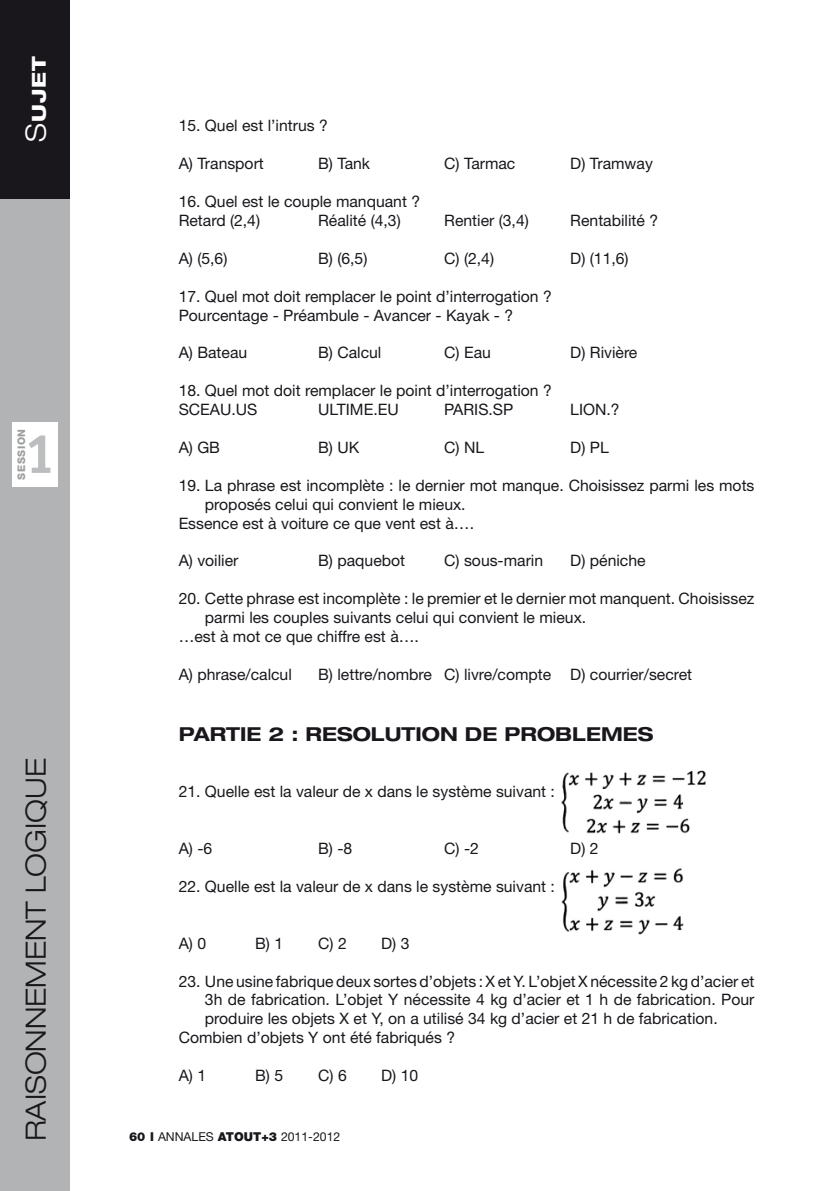
<style>
.page{position:relative;width:819px;height:1191px;background:#fff}
.page>*{position:absolute;margin:0;border:0;box-sizing:border-box;transform-origin:0 0}
.t1{font:700 56px "Officina Sans";color:#bbbdbe}
.t2{font:300 expanded 28px "Helvetica Neue";color:#1a171c}
.t3{font:700 expanded 19.25px "Helvetica Neue";color:#1a171c}
.t4{font:800 expanded 19.25px "Helvetica Neue";color:#fff}
.t5{font:15.75px/18.9px "Helvetica Neue";color:#1a171c}
.t6{font:12.25px "Helvetica Neue";color:#1a171c}
.t7{font:800 10.5px "Helvetica Neue";letter-spacing:.05em;color:#9c9e9f}
.s1{font-weight:300;font-size:28px}
.s2{font-weight:900}
</style>
<div class="page">
<div style="left:0;top:0;width:69px;height:1191px;background:#b1b3b4"></div>
<div style="left:0;top:0;width:69px;height:198px;background:#1a171c"></div>
<div style="left:12px;top:422px;width:45px;height:64px;background:#fff"></div>
<img style="left:561px;top:770px;width:145px;height:64px">
<img style="left:561px;top:868px;width:123px;height:66px">
<p class="t4" style="left:26px;top:142px;width:87px;rotate:-90deg"><span class="s1">S</span>ujet</p>
<p class="t7" style="left:15px;top:479px;width:52px;rotate:-90deg">SESSION</p>
<h1 class="t1" style="left:24px;top:419px;width:33px">1</h1>
<h2 class="t2" style="left:19px;top:1141px;width:385px;rotate:-90deg">raisonnement logique</h2>
<p class="t5" style="left:179px;top:116px;width:151px">15. Quel est l’intrus ?</p>
<p class="t5" style="left:179px;top:154px;width:87px">A) Transport</p>
<p class="t5" style="left:318px;top:154px;width:53px">B) Tank</p>
<p class="t5" style="left:444px;top:154px;width:73px">C) Tarmac</p>
<p class="t5" style="left:570px;top:154px;width:84px">D) Tramway</p>
<p class="t5" style="left:179px;top:192px;width:243px">16. Quel est le couple manquant ?<br>Retard (2,4)</p>
<p class="t5" style="left:318px;top:211px;width:84px">Réalité (4,3)</p>
<p class="t5" style="left:444px;top:211px;width:86px">Rentier (3,4)</p>
<p class="t5" style="left:570px;top:211px;width:89px">Rentabilité ?</p>
<p class="t5" style="left:179px;top:248px;width:50px">A) (5,6)</p>
<p class="t5" style="left:318px;top:248px;width:51px">B) (6,5)</p>
<p class="t5" style="left:444px;top:248px;width:51px">C) (2,4)</p>
<p class="t5" style="left:570px;top:248px;width:60px">D) (11,6)</p>
<p class="t5" style="left:179px;top:286px;width:374px">17. Quel mot doit remplacer le point d’interrogation ?<br>Pourcentage - Préambule - Avancer - Kayak - ?</p>
<p class="t5" style="left:179px;top:343px;width:70px">A) Bateau</p>
<p class="t5" style="left:318px;top:343px;width:65px">B) Calcul</p>
<p class="t5" style="left:444px;top:343px;width:48px">C) Eau</p>
<p class="t5" style="left:570px;top:343px;width:69px">D) Rivière</p>
<p class="t5" style="left:179px;top:381px;width:374px">18. Quel mot doit remplacer le point d’interrogation ?<br>SCEAU.US</p>
<p class="t5" style="left:318px;top:400px;width:82px">ULTIME.EU</p>
<p class="t5" style="left:444px;top:400px;width:71px">PARIS.SP</p>
<p class="t5" style="left:570px;top:400px;width:51px">LION.?</p>
<p class="t5" style="left:179px;top:437px;width:43px">A) GB</p>
<p class="t5" style="left:318px;top:437px;width:43px">B) UK</p>
<p class="t5" style="left:444px;top:437px;width:41px">C) NL</p>
<p class="t5" style="left:570px;top:437px;width:40px">D) PL</p>
<p class="t5" style="left:179px;top:475px;width:577px">19. La phrase est incomplète : le dernier mot manque. Choisissez parmi les mots</p>
<p class="t5" style="left:205px;top:494px;width:262px">proposés celui qui convient le mieux.</p>
<p class="t5" style="left:179px;top:513px;width:297px">Essence est à voiture ce que vent est à….</p>
<p class="t5" style="left:179px;top:551px;width:61px">A) voilier</p>
<p class="t5" style="left:318px;top:551px;width:88px">B) paquebot</p>
<p class="t5" style="left:444px;top:551px;width:100px">C) sous-marin</p>
<p class="t5" style="left:570px;top:551px;width:77px">D) péniche</p>
<p class="t5" style="left:179px;top:589px;width:577px">20. Cette phrase est incomplète : le premier et le dernier mot manquent. Choisissez</p>
<p class="t5" style="left:205px;top:608px;width:383px">parmi les couples suivants celui qui convient le mieux.</p>
<p class="t5" style="left:179px;top:626px;width:242px">…est à mot ce que chiffre est à….</p>
<p class="t5" style="left:179px;top:664px;width:115px">A) phrase/calcul</p>
<p class="t5" style="left:318px;top:664px;width:375px">B) lettre/nombre C) livre/compte D) courrier/secret</p>
<p class="t3" style="left:179px;top:721px;width:190px">PARTIE 2 : RESOLUTIO</p>
<p class="t3" style="left:440px;top:721px;width:82px">N DE PRO</p>
<p class="t3" style="left:555px;top:721px;width:100px">BLEMES</p>
<p class="t5" style="left:179px;top:782px;width:378px">21. Quelle est la valeur de x dans le système suivant :</p>
<p class="t5" style="left:179px;top:839px;width:35px">A) -6</p>
<p class="t5" style="left:318px;top:839px;width:36px">B) -8</p>
<p class="t5" style="left:444px;top:839px;width:36px">C) -2</p>
<p class="t5" style="left:570px;top:839px;width:30px">D) 2</p>
<p class="t5" style="left:179px;top:876px;width:378px">22. Quelle est la valeur de x dans le système suivant :</p>
<p class="t5" style="left:179px;top:933px;width:29px">A) 0</p>
<p class="t5" style="left:255px;top:933px;width:30px">B) 1</p>
<p class="t5" style="left:318px;top:933px;width:30px">C) 2</p>
<p class="t5" style="left:381px;top:933px;width:30px">D) 3</p>
<p class="t5" style="left:179px;top:971px;width:577px">23. Une usine fabrique deux sortes d’objets : X et Y. L’objet X nécessite 2 kg d’acier et</p>
<p class="t5" style="left:205px;top:990px;width:551px">3h de fabrication. L’objet Y nécessite 4 kg d’acier et 1 h de fabrication. Pour</p>
<p class="t5" style="left:205px;top:1009px;width:514px">produire les objets X et Y, on a utilisé 34 kg d’acier et 21 h de fabrication.</p>
<p class="t5" style="left:179px;top:1028px;width:278px">Combien d’objets Y ont été fabriqués ?</p>
<p class="t5" style="left:179px;top:1065px;width:29px">A) 1</p>
<p class="t5" style="left:255px;top:1065px;width:30px">B) 5</p>
<p class="t5" style="left:318px;top:1065px;width:30px">C) 6</p>
<p class="t5" style="left:381px;top:1065px;width:39px">D) 10</p>
<p class="t6" style="left:129px;top:1129px;width:213px"><span class="s2">60 l</span> ANNALES <span class="s2">ATOUT+3</span> 2011-2012</p>
</div>
